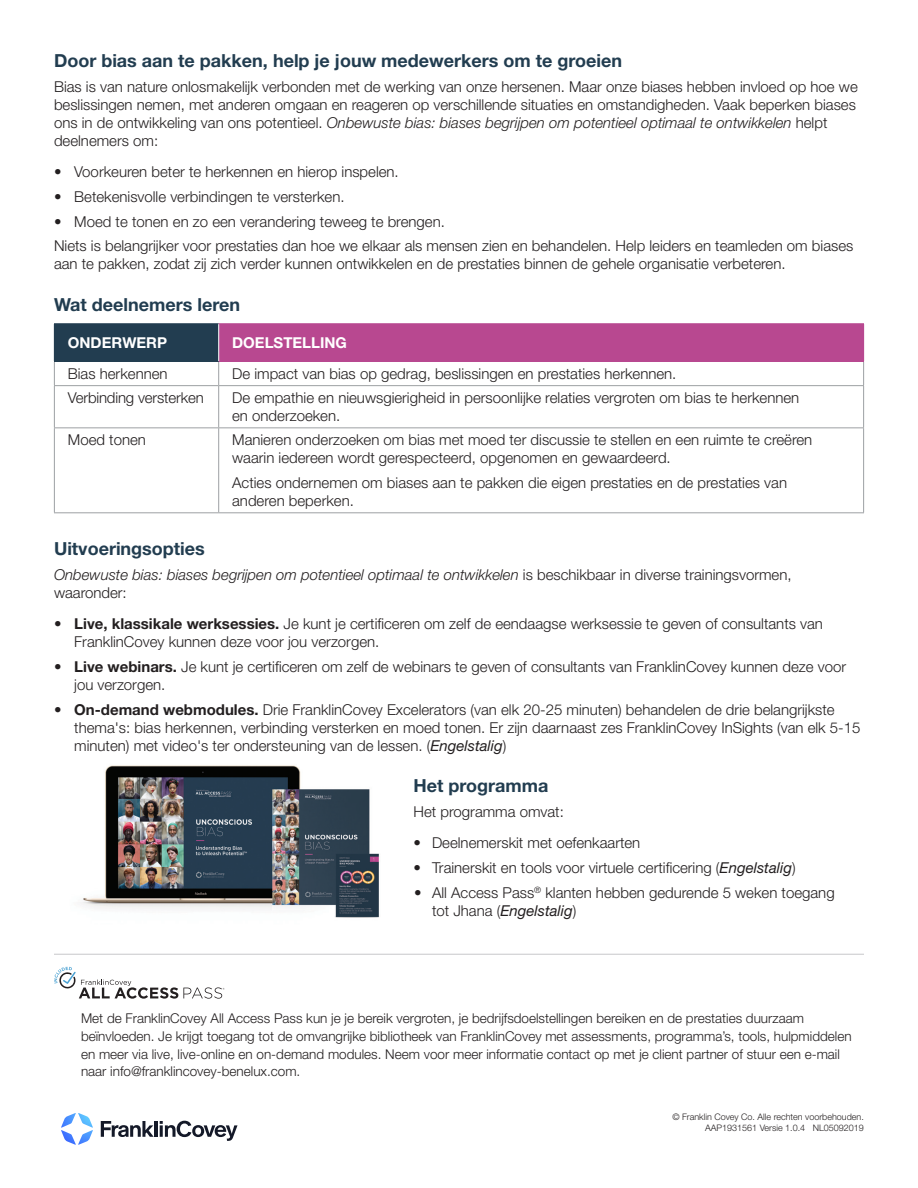
<style>
.page{position:relative;width:918px;height:1188px;background:#fff}
.page>*{position:absolute;margin:0;border:0;box-sizing:border-box;transform-origin:0 0}
.t1{font:700 18px "Helvetica Neue LT Std";color:#223d50}
.t2{font:300 15px/18px "Helvetica Neue LT Std";color:#231f20}
.t3{font:italic 300 15px/18px "Helvetica Neue LT Std";color:#231f20}
.table_header{font:700 15px "Helvetica Neue LT Std";color:#fff}
.t4{font:300 13.5px/17.7px "Helvetica Neue LT Std";color:#231f20}
.t5{font:300 9px "Helvetica Neue LT Std";color:#231f20}
.s1{font-style:italic}
.s2{font-style:normal}
.s3{font-weight:700}
.s4{font-weight:400;font-style:italic}
</style>
<div class="page">
<svg style="left:54px;top:967px;width:170px;height:32px"></svg>
<img style="left:81px;top:765px;width:298px;height:153px">
<div style="left:54px;top:324px;width:165px;height:37px;background:#223d50"></div>
<div style="left:219px;top:324px;width:645px;height:37px;background:#b84890"></div>
<svg style="left:54px;top:362px;width:1px;height:23px"></svg>
<svg style="left:218px;top:362px;width:1px;height:23px"></svg>
<svg style="left:863px;top:362px;width:1px;height:23px"></svg>
<hr style="left:54px;top:385px;width:165px;height:1px;background:#9da0a3">
<hr style="left:54px;top:386px;width:1px;height:41px;background:#9da0a3">
<hr style="left:219px;top:385px;width:645px;height:1px;background:#9da0a3">
<hr style="left:218px;top:386px;width:1px;height:41px;background:#9da0a3">
<hr style="left:863px;top:386px;width:1px;height:41px;background:#9da0a3">
<hr style="left:54px;top:427px;width:165px;height:1px;background:#9da0a3">
<hr style="left:54px;top:428px;width:1px;height:84px;background:#9da0a3">
<hr style="left:219px;top:427px;width:645px;height:1px;background:#9da0a3">
<hr style="left:218px;top:428px;width:1px;height:84px;background:#9da0a3">
<hr style="left:863px;top:428px;width:1px;height:84px;background:#9da0a3">
<hr style="left:54px;top:512px;width:165px;height:1px;background:#9da0a3">
<hr style="left:219px;top:512px;width:645px;height:1px;background:#9da0a3">
<hr style="left:54px;top:323px;width:165px;height:1px;background:#223d50">
<hr style="left:54px;top:361px;width:165px;height:1px;background:#223d50">
<hr style="left:218px;top:324px;width:1px;height:37px;background:#fff">
<hr style="left:219px;top:323px;width:645px;height:1px;background:#b84890">
<hr style="left:219px;top:361px;width:645px;height:1px;background:#b84890">
<hr style="left:54px;top:954px;width:810px;height:1px;background:#c7c8ca">
<svg style="left:101px;top:1121px;width:53px;height:16px"></svg>
<hr style="left:154px;top:1121px;width:4px;height:16px;background:#141928">
<svg style="left:160px;top:1121px;width:78px;height:20px"></svg>
<svg style="left:61px;top:1113px;width:32px;height:32px"></svg>
<p class="t1" style="left:54px;top:49px;width:570px">Door bias aan te pakken, help je jouw medewerkers om te groeien</p>
<p class="t2" style="left:54px;top:77px;width:805px">Bias is van nature onlosmakelijk verbonden met de werking van onze hersenen. Maar onze biases hebben invloed op hoe we beslissingen nemen, met anderen omgaan en reageren op verschillende situaties en omstandigheden. Vaak beperken biases ons in de ontwikkeling van ons potentieel. <span class="s1">Onbewuste bias: biases begrijpen om potentieel optimaal te ontwikkelen</span> helpt deelnemers om:</p>
<p class="t2" style="left:54px;top:162px;width:346px">• Voorkeuren beter te herkennen en hierop inspelen.</p>
<p class="t2" style="left:54px;top:187px;width:292px">• Betekenisvolle verbindingen te versterken.</p>
<p class="t2" style="left:54px;top:212px;width:392px">• Moed te tonen en zo een verandering teweeg te brengen.</p>
<p class="t2" style="left:54px;top:237px;width:801px">Niets is belangrijker voor prestaties dan hoe we elkaar als mensen zien en behandelen. Help leiders en teamleden om biases aan te pakken, zodat zij zich verder kunnen ontwikkelen en de prestaties binnen de gehele organisatie verbeteren.</p>
<p class="t1" style="left:54px;top:293px;width:188px">Wat deelnemers leren</p>
<p class="table_header" style="left:68px;top:333px;width:101px">ONDERWERP</p>
<p class="table_header" style="left:232px;top:333px;width:116px">DOELSTELLING</p>
<p class="t2" style="left:68px;top:364px;width:101px">Bias herkennen</p>
<p class="t2" style="left:232px;top:364px;width:446px">De impact van bias op gedrag, beslissingen en prestaties herkennen.</p>
<p class="t2" style="left:68px;top:388px;width:137px">Verbinding versterken</p>
<p class="t2" style="left:232px;top:388px;width:569px">De empathie en nieuwsgierigheid in persoonlijke relaties vergroten om bias te herkennen en onderzoeken.</p>
<p class="t2" style="left:68px;top:431px;width:80px">Moed tonen</p>
<p class="t2" style="left:232px;top:431px;width:582px">Manieren onderzoeken om bias met moed ter discussie te stellen en een ruimte te creëren waarin iedereen wordt gerespecteerd, opgenomen en gewaardeerd.</p>
<p class="t2" style="left:232px;top:473px;width:556px">Acties ondernemen om biases aan te pakken die eigen prestaties en de prestaties van anderen beperken.</p>
<p class="t1" style="left:54px;top:538px;width:152px">Uitvoeringsopties</p>
<p class="t3" style="left:54px;top:565px;width:739px">Onbewuste bias: biases begrijpen om potentieel optimaal te ontwikkelen <span class="s2">is beschikbaar in diverse trainingsvormen, waaronder:</span></p>
<p class="t2" style="left:74px;top:615px;width:750px;text-indent:-20px">• <span class="s3">Live, klassikale werksessies.</span> Je kunt je certificeren om zelf de eendaagse werksessie te geven of consultants van<br>FranklinCovey kunnen deze voor jou verzorgen.</p>
<p class="t2" style="left:74px;top:658px;width:773px;text-indent:-20px">• <span class="s3">Live webinars.</span> Je kunt je certificeren om zelf de webinars te geven of consultants van FranklinCovey kunnen deze voor jou verzorgen.</p>
<p class="t2" style="left:74px;top:700px;width:788px;text-indent:-20px">• <span class="s3">On-demand webmodules.</span> Drie FranklinCovey Excelerators (van elk 20-25 minuten) behandelen de drie belangrijkste thema's: bias herkennen, verbinding versterken en moed tonen. Er zijn daarnaast zes FranklinCovey InSights (van elk 5-15 minuten) met video's ter ondersteuning van de lessen. (<span class="s4">Engelstalig</span>)</p>
<p class="t1" style="left:414px;top:775px;width:136px">Het programma</p>
<p class="t2" style="left:414px;top:802px;width:152px">Het programma omvat:</p>
<p class="t2" style="left:414px;top:834px;width:228px">• Deelnemerskit met oefenkaarten</p>
<p class="t2" style="left:414px;top:859px;width:384px">• Trainerskit en tools voor virtuele certificering (<span class="s4">Engelstalig</span>)</p>
<p class="t2" style="left:432px;top:883px;width:404px;text-indent:-18px">• All Access Pass<sup>®</sup> klanten hebben gedurende 5 weken toegang tot Jhana (<span class="s4">Engelstalig</span>)</p>
<p class="t4" style="left:81px;top:1009px;width:772px">Met de FranklinCovey All Access Pass kun je je bereik vergroten, je bedrijfsdoelstellingen bereiken en de prestaties duurzaam beïnvloeden. Je krijgt toegang tot de omvangrijke bibliotheek van FranklinCovey met assessments, programma’s, tools, hulpmiddelen en meer via live, live-online en on-demand modules. Neem voor meer informatie contact op met je client partner of stuur een e-mail naar info@franklincovey-benelux.com.</p>
<p class="t5" style="left:672px;top:1111px;width:193px">© Franklin Covey Co. Alle rechten voorbehouden.</p>
<p class="t5" style="left:705px;top:1122px;width:160px">AAP1931561 Versie 1.0.4 NL05092019</p>
</div>
